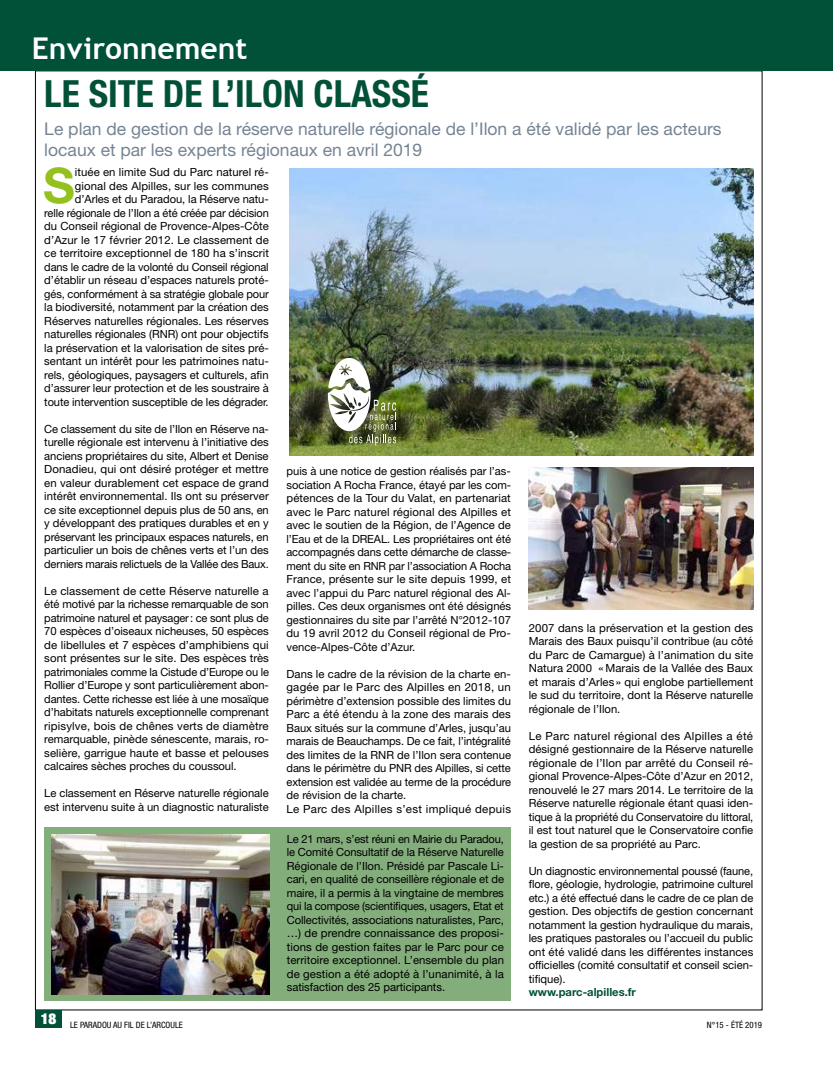
<style>
.page{position:relative;width:833px;height:1081px;background:#fff}
.page>*{position:absolute;margin:0;border:0;box-sizing:border-box;transform-origin:0 0}
.t1{font:700 49.12px "Helvetica Neue LT Std";color:#95c11f}
.t2{font:700 condensed 37.5px "Helvetica Neue LT Std";color:#005138}
.t3{font:700 30px "Trebuchet MS";color:#fff}
.t4{font:17.5px/21px "Helvetica Neue LT Std";color:#758494}
.t5{font:900 condensed 15px "Helvetica Neue LT Std";color:#fff}
.t6{font:11.25px/13.5px "Helvetica Neue LT Std";letter-spacing:-.005em;color:#000;text-align:justify}
.t7{font:700 11.25px "Helvetica Neue LT Std";color:#005138}
.t8{font:condensed 8.75px "Helvetica Neue LT Std";color:#000}
</style>
<div class="page">
<img style="left:289px;top:168px;width:464px;height:287px">
<img style="left:328px;top:358px;width:68px;height:88px">
<div style="left:45px;top:827px;width:466px;height:174px;background:#83ad7b"></div>
<img style="left:52px;top:834px;width:217px;height:160px">
<img style="left:529px;top:467px;width:224px;height:142px">
<div style="left:35px;top:1010px;width:27px;height:18px;background:#005138"></div>
<div style="left:0;top:0;width:833px;height:71px;background:#005138"></div>
<h3 class="t3" style="left:32px;top:30px;width:217px">Environnement</h3>
<h2 class="t2" style="left:44px;top:70px;width:386px">LE SITE DE L’ILON CLASSÉ</h2>
<h3 class="t4" style="left:44px;top:118px;width:679px">Le plan de gestion de la réserve naturelle régionale de l’Ilon a été validé par les acteurs locaux et par les experts régionaux en avril 2019</h3>
<h1 class="t1" style="left:43px;top:155px;width:33px">S</h1>
<p class="t6" style="left:44px;top:165px;width:226px;text-align:right">ituée en limite Sud du Parc naturel ré&shy;gional des Alpilles, sur les communes d’Arles et du Paradou, la Réserve natu-<br>relle régionale de l’Ilon a été créée par décision du Conseil régional de Provence-Alpes-Côte d’Azur le 17 février 2012. Le classement de ce territoire exceptionnel de 180 ha s’inscrit dans le cadre de la volonté du Conseil régional d’établir un réseau d’espaces naturels proté&shy;gés, conformément à sa stratégie globale pour la biodiversité, notamment par la création des Réserves naturelles régionales. Les réserves naturelles régionales (RNR) ont pour objectifs la préservation et la valorisation de sites pré&shy;sentant un intérêt pour les patrimoines natu&shy;rels, géologiques, paysagers et culturels, afin d’assurer leur protection et de les soustraire à toute intervention susceptible de les dégrader.</p>
<p class="t6" style="left:44px;top:422px;width:226px">Ce classement du site de l’Ilon en Réserve na&shy;turelle régionale est intervenu à l’initiative des anciens propriétaires du site, Albert et Denise Donadieu, qui ont désiré protéger et mettre en valeur durablement cet espace de grand intérêt environnemental. Ils ont su préserver ce site exceptionnel depuis plus de 50 ans, en y développant des pratiques durables et en y préservant les principaux espaces naturels, en particulier un bois de chênes verts et l’un des derniers marais relictuels de la Vallée des Baux.</p>
<p class="t6" style="left:44px;top:584px;width:226px">Le classement de cette Réserve naturelle a été motivé par la richesse remarquable de son patrimoine naturel et paysager: ce sont plus de 70 espèces d’oiseaux nicheuses, 50 espèces de libellules et 7 espèces d’amphibiens qui sont présentes sur le site. Des espèces très patrimoniales comme la Cistude d’Europe ou le Rollier d’Europe y sont particulièrement abon&shy;dantes. Cette richesse est liée à une mosaïque d’habitats naturels exceptionnelle comprenant ripisylve, bois de chênes verts de diamètre remarquable, pinède sénescente, marais, ro&shy;selière, garrigue haute et basse et pelouses calcaires sèches proches du coussoul.</p>
<p class="t6" style="left:44px;top:786px;width:226px">Le classement en Réserve naturelle régionale est intervenu suite à un diagnostic naturaliste</p>
<p class="t6" style="left:286px;top:464px;width:226px">puis à une notice de gestion réalisés par l’as&shy;sociation A Rocha France, étayé par les com&shy;pétences de la Tour du Valat, en partenariat avec le Parc naturel régional des Alpilles et avec le soutien de la Région, de l’Agence de l’Eau et de la DREAL. Les propriétaires ont été accompagnés dans cette démarche de classe&shy;ment du site en RNR par l’association A Rocha France, présente sur le site depuis 1999, et avec l’appui du Parc naturel régional des Al&shy;pilles. Ces deux organismes ont été désignés gestionnaires du site par l’arrêté N°2012-107 du 19 avril 2012 du Conseil régional de Pro&shy;vence-Alpes-Côte d’Azur.</p>
<p class="t6" style="left:286px;top:667px;width:226px;text-align:left">Dans le cadre de la révision de la charte en&shy;gagée par le Parc des Alpilles en 2018, un périmètre d’extension possible des limites du Parc a été étendu à la zone des marais des Baux situés sur la commune d’Arles, jusqu’au marais de Beauchamps. De ce fait, l’intégralité des limites de la RNR de l’Ilon sera contenue dans le périmètre du PNR des Alpilles, si cette extension est validée au terme de la procédure de révision de la charte.<br>Le Parc des Alpilles s’est impliqué depuis</p>
<p class="t6" style="left:287px;top:832px;width:219px">Le 21 mars, s’est réuni en Mairie du Paradou, le Comité Consultatif de la Réserve Naturelle Régionale de l’Ilon. Présidé par Pascale Li&shy;cari, en qualité de conseillère régionale et de maire, il a permis à la vingtaine de membres qui la compose (scientifiques, usagers, Etat et Collectivités, associations naturalistes, Parc, …) de prendre connaissance des proposi&shy;tions de gestion faites par le Parc pour ce territoire exceptionnel. L’ensemble du plan de gestion a été adopté à l’unanimité, à la satisfaction des 25 participants.</p>
<p class="t6" style="left:529px;top:621px;width:226px">2007 dans la préservation et la gestion des Marais des Baux puisqu’il contribue (au côté du Parc de Camargue) à l’animation du site Natura 2000 «Marais de la Vallée des Baux et marais d’Arles » qui englobe partiellement le sud du territoire, dont la Réserve naturelle régionale de l’Ilon.</p>
<p class="t6" style="left:529px;top:729px;width:226px">Le Parc naturel régional des Alpilles a été désigné gestionnaire de la Réserve naturelle régionale de l’Ilon par arrêté du Conseil ré&shy;gional Provence-Alpes-Côte d’Azur en 2012, renouvelé le 27 mars 2014. Le territoire de la Réserve naturelle régionale étant quasi iden&shy;tique à la propriété du Conservatoire du littoral, il est tout naturel que le Conservatoire confie la gestion de sa propriété au Parc.</p>
<p class="t6" style="left:529px;top:864px;width:226px">Un diagnostic environnemental poussé (faune, flore, géologie, hydrologie, patrimoine culturel etc.) a été effectué dans le cadre de ce plan de gestion. Des objectifs de gestion concernant notamment la gestion hydraulique du marais, les pratiques pastorales ou l’accueil du public ont été validé dans les différentes instances officielles (comité consultatif et conseil scien&shy;tifique).</p>
<p class="t7" style="left:529px;top:985px;width:109px">www.parc-alpilles.fr</p>
<h3 class="t5" style="left:41px;top:1009px;width:17px">18</h3>
<p class="t8" style="left:70px;top:1019px;width:114px">LE PARADOU AU FIL DE L’ARCOULE</p>
<p class="t8" style="left:707px;top:1019px;width:57px">N°15 - ÉTÉ 2019</p>
</div>
